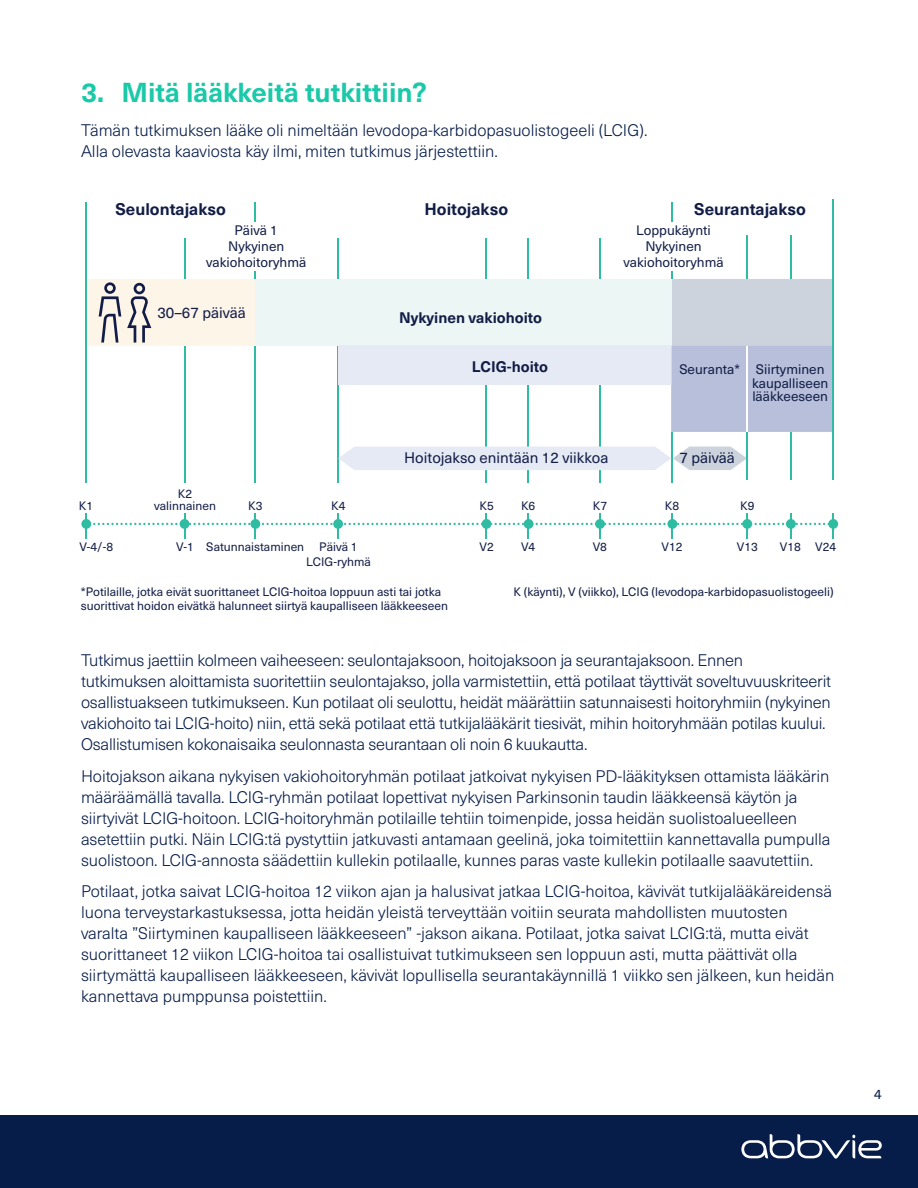
<style>
.page{position:relative;width:918px;height:1188px;background:#fff}
.page>*{position:absolute;margin:0;border:0;box-sizing:border-box;transform-origin:0 0}
.t1{font:700 27px "Neue Haas Unica Pro";color:#1ac9a8}
.t2{font:700 16.65px "Neue Haas Unica Pro";color:#121d46}
.t3{font:300 16.5px/21px "Neue Haas Unica Pro";letter-spacing:-.005em;color:#071d49}
.t4{font:15.15px "Neue Haas Unica Pro";color:#121d46}
.t5{font:700 15.15px "Neue Haas Unica Pro";color:#121d46}
.t6{font:13.5px/16.4px "Neue Haas Unica Pro";color:#121d46;text-align:center}
.t7{font:13.5px "Neue Haas Unica Pro";color:#071d49}
.t8{font:12px/12px "Neue Haas Unica Pro";color:#121d46;text-align:center}
</style>
<div class="page">
<div style="left:828px;top:519px;width:10px;height:10px;background:#2ebca2;border-radius:50%"></div>
<svg style="left:81px;top:519px;width:10px;height:10px"></svg>
<hr style="left:184px;top:238px;width:1px;height:245px;background:#2ebca2">
<svg style="left:255px;top:202px;width:1px;height:20px"></svg>
<hr style="left:255px;top:271px;width:1px;height:212px;background:#2ebca2">
<svg style="left:672px;top:202px;width:1px;height:20px"></svg>
<hr style="left:672px;top:271px;width:1px;height:212px;background:#2ebca2">
<svg style="left:86px;top:513px;width:748px;height:26px"></svg>
<hr style="left:338px;top:238px;width:1px;height:245px;background:#2ebca2">
<hr style="left:486px;top:238px;width:1px;height:245px;background:#2ebca2">
<hr style="left:528px;top:238px;width:1px;height:245px;background:#2ebca2">
<hr style="left:599px;top:238px;width:1px;height:245px;background:#2ebca2">
<hr style="left:747px;top:235px;width:1px;height:245px;background:#2ebca2">
<hr style="left:790px;top:235px;width:1px;height:245px;background:#2ebca2">
<div style="left:672px;top:280px;width:161px;height:152px;background:#cdd3dc"></div>
<div style="left:87px;top:280px;width:169px;height:66px;background:#fef5e9"></div>
<div style="left:255px;top:280px;width:417px;height:66px;background:#ebf6f5"></div>
<div style="left:338px;top:346px;width:334px;height:39px;background:#e6eaf5"></div>
<div style="left:672px;top:346px;width:161px;height:86px;background:#b7bfda"></div>
<hr style="left:747px;top:346px;width:1px;height:86px;background:#fff">
<svg style="left:338px;top:447px;width:409px;height:23px;background:#e2e7f1"></svg>
<svg style="left:127px;top:283px;width:24px;height:60px"></svg>
<svg style="left:99px;top:282px;width:22px;height:61px"></svg>
<hr style="left:86px;top:202px;width:1px;height:281px;background:#2ebca2">
<hr style="left:833px;top:199px;width:1px;height:281px;background:#2ebca2">
<div style="left:0;top:1115px;width:918px;height:73px;background:#071d49"></div>
<svg style="left:741px;top:1134px;width:141px;height:25px"></svg>
<h1 class="t1" style="left:81px;top:76px;width:347px">3. Mitä lääkkeitä tutkittiin?</h1>
<p class="t3" style="left:81px;top:120px;width:568px">Tämän tutkimuksen lääke oli nimeltään levodopa-karbidopasuolistogeeli (LCIG).<br>Alla olevasta kaaviosta käy ilmi, miten tutkimus järjestettiin.</p>
<p class="t2" style="left:115px;top:198px;width:112px">Seulontajakso</p>
<p class="t2" style="left:424px;top:198px;width:85px">Hoitojakso</p>
<p class="t2" style="left:694px;top:198px;width:113px">Seurantajakso</p>
<p class="t8" style="left:79px;top:500px;width:16px">K1</p>
<p class="t8" style="left:79px;top:541px;width:35px">V-4/-8</p>
<p class="t6" style="left:206px;top:222px;width:102px">Päivä 1<br>Nykyinen vakiohoitoryhmä</p>
<p class="t4" style="left:157px;top:303px;width:90px">30–67 päivää</p>
<p class="t8" style="left:154px;top:488px;width:63px">K2 valinnainen</p>
<p class="t8" style="left:176px;top:541px;width:19px">V-1</p>
<p class="t8" style="left:248px;top:500px;width:16px">K3</p>
<p class="t8" style="left:206px;top:541px;width:99px">Satunnaistaminen</p>
<p class="t8" style="left:331px;top:500px;width:16px">K4</p>
<p class="t8" style="left:306px;top:539px;width:66px;line-height:15.1px">Päivä 1<br>LCIG-ryhmä</p>
<p class="t5" style="left:399px;top:309px;width:145px">Nykyinen vakiohoito</p>
<p class="t5" style="left:472px;top:358px;width:78px">LCIG-hoito</p>
<p class="t6" style="left:623px;top:222px;width:102px">Loppukäynti<br>Nykyinen vakiohoitoryhmä</p>
<p class="t6" style="left:752px;top:363px;width:78px;line-height:13.5px;text-align:left;text-indent:-73px">Seuranta* Siirtyminen kaupalliseen lääkkeeseen</p>
<p class="t4" style="left:404px;top:449px;width:206px">Hoitojakso enintään 12 viikkoa</p>
<p class="t4" style="left:679px;top:449px;width:57px">7 päivää</p>
<p class="t8" style="left:480px;top:500px;width:16px">K5</p>
<p class="t8" style="left:521px;top:500px;width:16px">K6</p>
<p class="t8" style="left:593px;top:500px;width:16px">K7</p>
<p class="t8" style="left:665px;top:500px;width:16px">K8</p>
<p class="t8" style="left:740px;top:500px;width:16px">K9</p>
<p class="t8" style="left:480px;top:541px;width:16px">V2</p>
<p class="t8" style="left:521px;top:541px;width:16px">V4</p>
<p class="t8" style="left:593px;top:541px;width:16px">V8</p>
<p class="t8" style="left:662px;top:541px;width:23px">V12</p>
<p class="t8" style="left:737px;top:541px;width:23px">V13</p>
<p class="t8" style="left:780px;top:541px;width:58px">V18 V24</p>
<p class="t8" style="left:81px;top:586px;width:362px">*Potilaille, jotka eivät suorittaneet LCIG-hoitoa loppuun asti tai jotka</p>
<p class="t8" style="left:514px;top:586px;width:322px">K (käynti), V (viikko), LCIG (levodopa-karbidopasuolistogeeli)</p>
<p class="t8" style="left:81px;top:600px;width:369px">suorittivat hoidon eivätkä halunneet siirtyä kaupalliseen lääkkeeseen</p>
<p class="t3" style="left:81px;top:650px;width:752px">Tutkimus jaettiin kolmeen vaiheeseen: seulontajaksoon, hoitojaksoon ja seurantajaksoon. Ennen tutkimuksen aloittamista suoritettiin seulontajakso, jolla varmistettiin, että potilaat täyttivät soveltuvuuskriteerit osallistuakseen tutkimukseen. Kun potilaat oli seulottu, heidät määrättiin satunnaisesti hoitoryhmiin (nykyinen vakiohoito tai LCIG-hoito) niin, että sekä potilaat että tutkijalääkärit tiesivät, mihin hoitoryhmään potilas kuului.<br>Osallistumisen kokonaisaika seulonnasta seurantaan oli noin 6 kuukautta.</p>
<p class="t3" style="left:81px;top:766px;width:751px">Hoitojakson aikana nykyisen vakiohoitoryhmän potilaat jatkoivat nykyisen PD-lääkityksen ottamista lääkärin määräämällä tavalla. LCIG-ryhmän potilaat lopettivat nykyisen Parkinsonin taudin lääkkeensä käytön ja siirtyivät LCIG-hoitoon. LCIG-hoitoryhmän potilaille tehtiin toimenpide, jossa heidän suolistoalueelleen asetettiin putki. Näin LCIG:tä pystyttiin jatkuvasti antamaan geelinä, joka toimitettiin kannettavalla pumpulla suolistoon. LCIG-annosta säädettiin kullekin potilaalle, kunnes paras vaste kullekin potilaalle saavutettiin.</p>
<p class="t3" style="left:81px;top:881px;width:755px">Potilaat, jotka saivat LCIG-hoitoa 12 viikon ajan ja halusivat jatkaa LCIG-hoitoa, kävivät tutkijalääkäreidensä luona terveystarkastuksessa, jotta heidän yleistä terveyttään voitiin seurata mahdollisten muutosten varalta ”Siirtyminen kaupalliseen lääkkeeseen” -jakson aikana. Potilaat, jotka saivat LCIG:tä, mutta eivät suorittaneet 12 viikon LCIG-hoitoa tai osallistuivat tutkimukseen sen loppuun asti, mutta päättivät olla siirtymättä kaupalliseen lääkkeeseen, kävivät lopullisella seurantakäynnillä 1 viikko sen jälkeen, kun heidän kannettava pumppunsa poistettiin.</p>
<p class="t7" style="left:874px;top:1086px;width:9px">4</p>
</div>
